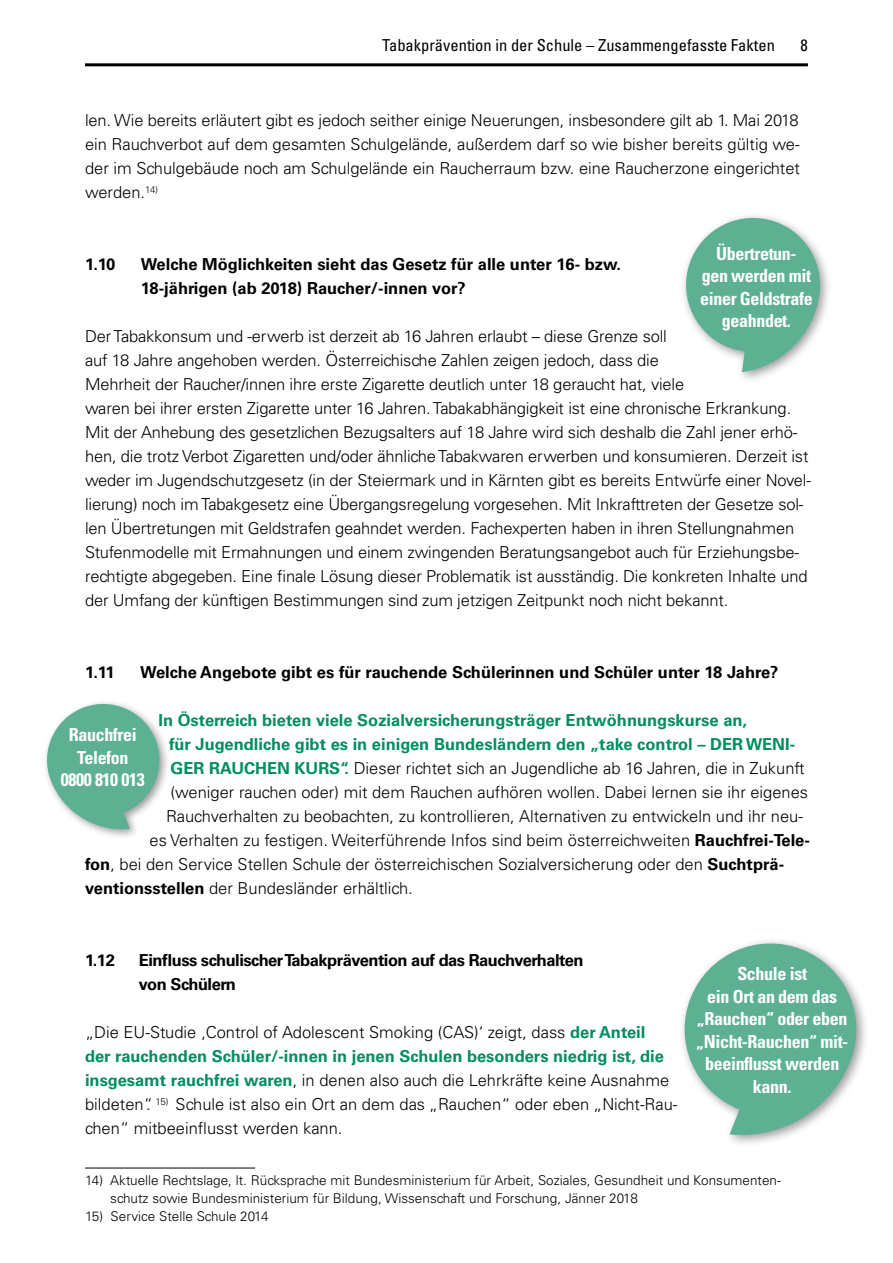
<style>
.page{position:relative;width:893px;height:1263px;background:#fff}
.page>*{position:absolute;margin:0;border:0;box-sizing:border-box;transform-origin:0 0}
.t1{font:700 condensed 18px/22.5px "Univers";letter-spacing:-.02em;color:#fff;text-align:center}
.t2{font:300 16.5px/24px "Univers";letter-spacing:-.01em;color:#000}
.t3{font:700 16.5px/24px "Univers";color:#000}
.t4{font:700 16.5px "Univers";color:#008e5d}
.t5{font:700 16.5px/24px "Univers";letter-spacing:-.03em;color:#000}
.t6{font:condensed 16.5px "Univers";color:#000}
.t7{font:300 13.5px/18px "Univers";color:#000}
.s1{font-weight:700;color:#008e5d}
.s2{font-weight:700}
</style>
<div class="page">
<hr style="left:85px;top:63px;width:723px;height:3px;background:#000">
<hr style="left:85px;top:1168px;width:170px;height:1px;background:#000">
<div style="left:680px;top:212px;width:153px;height:172px;background:#000;opacity:.4"></div>
<svg style="left:682px;top:214px;width:142px;height:158px"></svg>
<div style="left:42px;top:698px;width:128px;height:142px;background:#000;opacity:.4"></div>
<svg style="left:42px;top:698px;width:125px;height:134px"></svg>
<div style="left:678px;top:937px;width:191px;height:211px;background:#000;opacity:.4"></div>
<svg style="left:678px;top:937px;width:190px;height:203px"></svg>
<p class="t6" style="left:382px;top:35px;width:394px">Tabakprävention in der Schule – Zusammengefasste Fakten</p>
<p class="t6" style="left:801px;top:35px;width:9px">8</p>
<p class="t2" style="left:85px;top:108px;width:717px;text-align:justify">len. Wie bereits erläutert gibt es jedoch seither einige Neuerungen, insbesondere gilt ab 1. Mai 2018 ein Rauchverbot auf dem gesamten Schulgelände, außerdem darf so wie bisher bereits gültig we&shy;der im Schulgebäude noch am Schulgelände ein Raucherraum bzw. eine Raucherzone eingerichtet werden.<sup>14)</sup></p>
<p class="t1" style="left:700px;top:242px;width:114px">Übertretun-<br>gen werden mit einer Geldstrafe geahndet.</p>
<p class="t3" style="left:85px;top:252px;width:32px">1.10</p>
<p class="t3" style="left:141px;top:252px;width:482px">Welche Möglichkeiten sieht das Gesetz für alle unter 16- bzw.<br>18-jährigen (ab 2018) Raucher/-innen vor?</p>
<p class="t2" style="left:85px;top:324px;width:727px">Der Tabakkonsum und -erwerb ist derzeit ab 16 Jahren erlaubt – diese Grenze soll<br>auf 18 Jahre angehoben werden. Österreichische Zahlen zeigen jedoch, dass die<br>Mehrheit der Raucher/innen ihre erste Zigarette deutlich unter 18 geraucht hat, viele<br>waren bei ihrer ersten Zigarette unter 16 Jahren. Tabakabhängigkeit ist eine chronische Erkrankung.<br>Mit der Anhebung des gesetzlichen Bezugsalters auf 18 Jahre wird sich deshalb die Zahl jener erhö&shy;hen, die trotz Verbot Zigaretten und/oder ähnliche Tabakwaren erwerben und konsumieren. Derzeit ist weder im Jugendschutzgesetz (in der Steiermark und in Kärnten gibt es bereits Entwürfe einer Novel&shy;lierung) noch im Tabakgesetz eine Übergangsregelung vorgesehen. Mit Inkrafttreten der Gesetze sol&shy;len Übertretungen mit Geldstrafen geahndet werden. Fachexperten haben in ihren Stellungnahmen Stufenmodelle mit Ermahnungen und einem zwingenden Beratungsangebot auch für Erziehungsbe&shy;rechtigte abgegeben. Eine finale Lösung dieser Problematik ist ausständig. Die konkreten Inhalte und der Umfang der künftigen Bestimmungen sind zum jetzigen Zeitpunkt noch nicht bekannt.</p>
<p class="t3" style="left:85px;top:660px;width:31px">1.11</p>
<p class="t3" style="left:140px;top:660px;width:640px">Welche Angebote gibt es für rauchende Schülerinnen und Schüler unter 18 Jahre?</p>
<p class="t4" style="left:159px;top:711px;width:590px">In Österreich bieten viele Sozialversicherungsträger Entwöhnungskurse an,</p>
<p class="t4" style="left:169px;top:735px;width:628px">für Jugendliche gibt es in einigen Bundesländern den „take control – DER WENI-</p>
<p class="t2" style="left:171px;top:756px;width:636px"><span class="s1">GER RAUCHEN KURS“.</span> Dieser richtet sich an Jugendliche ab 16 Jahren, die in Zukunft</p>
<p class="t2" style="left:171px;top:780px;width:639px">(weniger rauchen oder) mit dem Rauchen aufhören wollen. Dabei lernen sie ihr eigenes</p>
<p class="t2" style="left:166px;top:804px;width:638px">Rauchverhalten zu beobachten, zu kontrollieren, Alternativen zu entwickeln und ihr neu-</p>
<p class="t2" style="left:150px;top:828px;width:662px">es Verhalten zu festigen. Weiterführende Infos sind beim österreichweiten <span class="s2">Rauchfrei-Tele-</span></p>
<p class="t2" style="left:85px;top:852px;width:701px"><span class="s2">fon</span>, bei den Service Stellen Schule der österreichischen Sozialversicherung oder den <span class="s2">Suchtprä-</span></p>
<p class="t2" style="left:85px;top:876px;width:329px"><span class="s2">ventionsstellen</span> der Bundesländer erhältlich.</p>
<p class="t1" style="left:61px;top:723px;width:85px">Rauchfrei<br>Telefon<br>0800 810 013</p>
<p class="t3" style="left:85px;top:948px;width:31px">1.12</p>
<p class="t5" style="left:139px;top:948px;width:446px">Einfluss schulischer Tabakprävention auf das Rauchverhalten von Schülern</p>
<p class="t2" style="left:85px;top:1020px;width:594px">„Die EU-Studie ‚Control of Adolescent Smoking (CAS)‘ zeigt, dass <span class="s1">der Anteil<br>der rauchenden Schüler/-innen in jenen Schulen besonders niedrig ist, die insgesamt rauchfrei waren</span>, in denen also auch die Lehrkräfte keine Ausnahme bildeten“. <sup>15)</sup> Schule ist also ein Ort an dem das „Rauchen“ oder eben „Nicht-Rau&shy;chen“ mitbeeinflusst werden kann.</p>
<p class="t1" style="left:696px;top:962px;width:154px">Schule ist<br>ein Ort an dem das „Rauchen“ oder eben „Nicht-Rauchen“ mit&shy;beeinflusst werden kann.</p>
<p class="t7" style="left:110px;top:1171px;width:672px;text-indent:-25px">14) Aktuelle Rechtslage, lt. Rücksprache mit Bundesministerium für Arbeit, Soziales, Gesundheit und Konsumenten&shy;schutz sowie Bundesministerium für Bildung, Wissenschaft und Forschung, Jänner 2018</p>
<p class="t7" style="left:85px;top:1207px;width:185px">15) Service Stelle Schule 2014</p>
</div>
